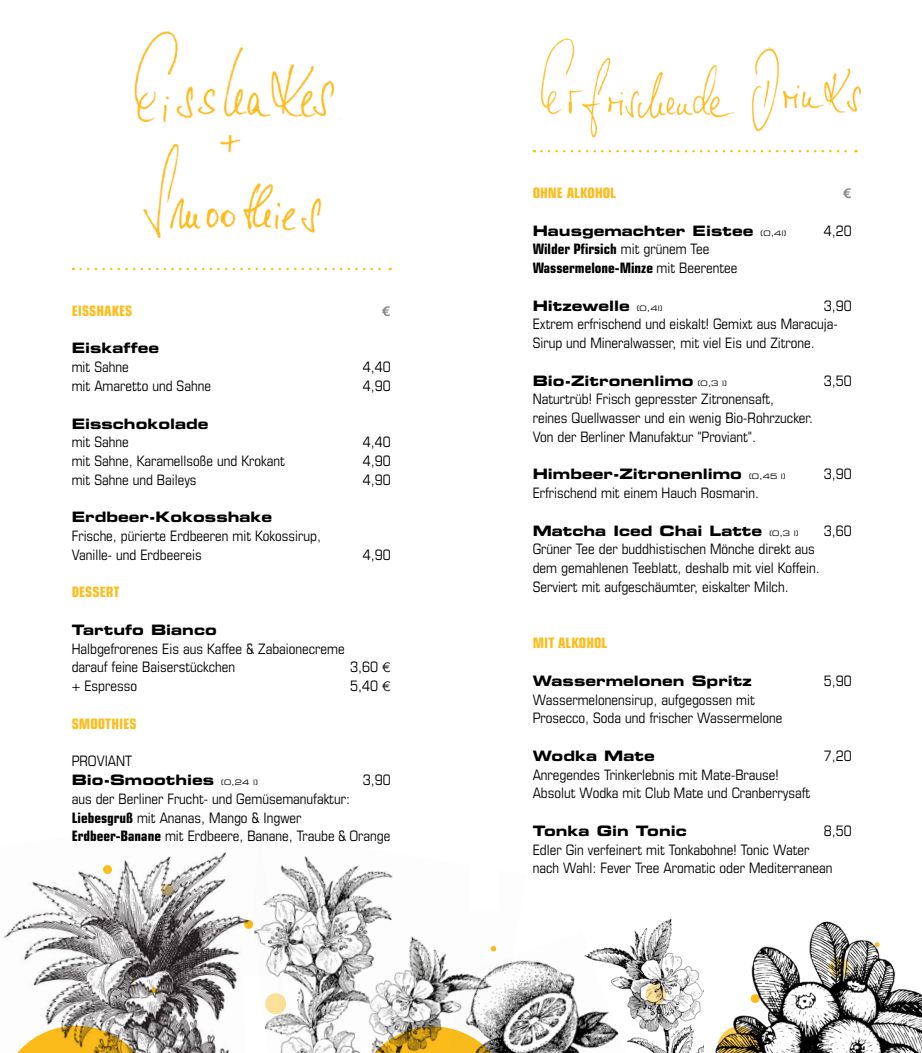
<style>
.page{position:relative;width:922px;height:1053px;background:#fff}
.page>*{position:absolute;margin:0;border:0;box-sizing:border-box;transform-origin:0 0}
.t1{font:condensed 14.38px/18.8px "Eurostile";color:#000}
.t2{font:14.38px "Eurostile Bold Extended Two";color:#000}
.t3{font:700 condensed 14.38px/18.8px "Eurostile";color:#000}
.t4{font:700 condensed 14.38px "Eurostile";color:#fcbd1c}
.t5{font:700 14.38px "Euro Sans ITC";color:#878787}
.s1{font-family:"Euro Sans ITC";font-stretch:normal}
.s2{font-family:"Eurostile Extended Two";font-size:7.5px}
.s3{font-weight:700}
.s4{font-weight:400}
</style>
<div class="page">
<img style="left:134px;top:31px;width:207px;height:92px">
<img style="left:4px;top:852px;width:249px;height:200px">
<svg style="left:80px;top:268px;width:310px;height:2px"></svg>
<svg style="left:4px;top:1025px;width:150px;height:27px"></svg>
<svg style="left:244px;top:919px;width:9px;height:9px"></svg>
<svg style="left:151px;top:987px;width:6px;height:6px"></svg>
<svg style="left:243px;top:974px;width:10px;height:78px"></svg>
<div style="left:103px;top:865px;width:9px;height:8px;background:#fcbd1c;border-radius:50%"></div>
<svg style="left:161px;top:883px;width:12px;height:12px"></svg>
<img style="left:143px;top:134px;width:179px;height:109px">
<div style="left:321px;top:27px;width:37px;height:22px;background:#fff"></div>
<img style="left:253px;top:856px;width:194px;height:196px">
<img style="left:703px;top:921px;width:218px;height:131px">
<img style="left:626px;top:919px;width:77px;height:133px">
<img style="left:447px;top:947px;width:179px;height:105px">
<svg style="left:874px;top:942px;width:5px;height:4px"></svg>
<div style="left:750px;top:994px;width:9px;height:8px;background:#fcbd1c;border-radius:50%"></div>
<svg style="left:490px;top:945px;width:6px;height:6px"></svg>
<svg style="left:717px;top:1026px;width:42px;height:26px"></svg>
<svg style="left:645px;top:983px;width:21px;height:21px"></svg>
<svg style="left:828px;top:956px;width:21px;height:21px"></svg>
<svg style="left:355px;top:1026px;width:155px;height:26px"></svg>
<img style="left:540px;top:38px;width:195px;height:99px">
<img style="left:751px;top:48px;width:111px;height:84px">
<svg style="left:541px;top:150px;width:315px;height:2px"></svg>
<p class="t4" style="left:72px;top:302px;width:62px">EISSHAKES</p>
<p class="t5" style="left:382px;top:302px;width:10px">E</p>
<p class="t2" style="left:72px;top:338px;width:89px">Eiskaffee</p>
<p class="t1" style="left:72px;top:357px;width:58px">mit Sahne</p>
<p class="t1" style="left:363px;top:357px;width:29px">4,40</p>
<p class="t1" style="left:72px;top:376px;width:141px">mit Amaretto und Sahne</p>
<p class="t1" style="left:363px;top:376px;width:29px">4,90</p>
<p class="t2" style="left:72px;top:413px;width:138px">Eisschokolade</p>
<p class="t1" style="left:72px;top:432px;width:58px">mit Sahne</p>
<p class="t1" style="left:363px;top:432px;width:29px">4,40</p>
<p class="t1" style="left:72px;top:451px;width:214px">mit Sahne, Karamellsoße und Krokant</p>
<p class="t1" style="left:363px;top:451px;width:29px">4,90</p>
<p class="t1" style="left:72px;top:470px;width:126px">mit Sahne und Baileys</p>
<p class="t1" style="left:363px;top:470px;width:29px">4,90</p>
<p class="t2" style="left:72px;top:507px;width:202px">Erdbeer-Kokosshake</p>
<p class="t1" style="left:72px;top:526px;width:251px">Frische, pürierte Erdbeeren mit Kokossirup,<br>Vanille- und Erdbeereis</p>
<p class="t1" style="left:363px;top:545px;width:29px">4,90</p>
<p class="t4" style="left:72px;top:583px;width:49px">DESSERT</p>
<p class="t2" style="left:72px;top:619px;width:146px">Tartufo Bianco</p>
<p class="t1" style="left:72px;top:638px;width:274px">Halbgefrorenes Eis aus Kaffee &amp; Zabaionecreme darauf feine Baiserstückchen</p>
<p class="t1" style="left:350px;top:657px;width:42px">3,60 <span class="s1">E</span></p>
<p class="t1" style="left:72px;top:676px;width:67px">+ Espresso</p>
<p class="t1" style="left:350px;top:676px;width:42px">5,40 <span class="s1">E</span></p>
<p class="t4" style="left:72px;top:714px;width:67px">SMOOTHIES</p>
<p class="t1" style="left:72px;top:751px;width:62px">PROVIANT</p>
<p class="t2" style="left:72px;top:769px;width:187px">Bio-Smoothies <span class="s2">(0,24 l)</span></p>
<p class="t1" style="left:363px;top:770px;width:29px">3,90</p>
<p class="t1" style="left:72px;top:789px;width:320px">aus der Berliner Frucht- und Gemüsemanufaktur:<br><span class="s3">Liebesgruß</span> mit Ananas, Mango &amp; Ingwer<br><span class="s3">Erdbeer-Banane</span> mit Erdbeere, Banane, Traube &amp; Orange</p>
<p class="t4" style="left:532px;top:184px;width:85px">OHNE ALKOHOL</p>
<p class="t5" style="left:842px;top:184px;width:10px">E</p>
<p class="t2" style="left:532px;top:220px;width:255px">Hausgemachter Eistee <span class="s2">(0,4l)</span></p>
<p class="t1" style="left:823px;top:221px;width:29px">4,20</p>
<p class="t3" style="left:532px;top:239px;width:206px">Wilder Pfirsich <span class="s4">mit grünem Tee<br></span>Wassermelone-Minze <span class="s4">mit Beerentee</span></p>
<p class="t2" style="left:532px;top:295px;width:131px">Hitzewelle <span class="s2">(0,4l)</span></p>
<p class="t1" style="left:532px;top:296px;width:320px;text-indent:291px">3,90<br>Extrem erfrischend und eiskalt! Gemixt aus Maracuja-<br>Sirup und Mineralwasser, mit viel Eis und Zitrone.</p>
<p class="t2" style="left:532px;top:370px;width:196px">Bio-Zitronenlimo <span class="s2">(0,3 l)</span></p>
<p class="t1" style="left:823px;top:371px;width:29px">3,50</p>
<p class="t1" style="left:532px;top:389px;width:282px">Naturtrüb! Frisch gepresster Zitronensaft,<br>reines Quellwasser und ein wenig Bio-Rohrzucker.<br>Von der Berliner Manufaktur "Proviant".</p>
<p class="t2" style="left:532px;top:464px;width:254px">Himbeer-Zitronenlimo <span class="s2">(0,45 l)</span></p>
<p class="t1" style="left:823px;top:464px;width:29px">3,90</p>
<p class="t1" style="left:532px;top:483px;width:228px">Erfrischend mit einem Hauch Rosmarin.</p>
<p class="t2" style="left:532px;top:520px;width:267px">Matcha Iced Chai Latte <span class="s2">(0,3 l)</span></p>
<p class="t1" style="left:823px;top:521px;width:29px">3,60</p>
<p class="t1" style="left:532px;top:539px;width:288px">Grüner Tee der buddhistischen Mönche direkt aus dem gemahlenen Teeblatt, deshalb mit viel Koffein.<br>Serviert mit aufgeschäumter, eiskalter Milch.</p>
<p class="t4" style="left:532px;top:634px;width:76px">MIT ALKOHOL</p>
<p class="t2" style="left:532px;top:670px;width:220px">Wassermelonen Spritz</p>
<p class="t1" style="left:823px;top:671px;width:29px">5,90</p>
<p class="t1" style="left:532px;top:689px;width:251px">Wassermelonensirup, aufgegossen mit<br>Prosecco, Soda und frischer Wassermelone</p>
<p class="t2" style="left:532px;top:745px;width:123px">Wodka Mate</p>
<p class="t1" style="left:823px;top:746px;width:29px">7,20</p>
<p class="t1" style="left:532px;top:764px;width:279px">Anregendes Trinkerlebnis mit Mate-Brause!<br>Absolut Wodka mit Club Mate und Cranberrysaft</p>
<p class="t2" style="left:532px;top:820px;width:155px">Tonka Gin Tonic</p>
<p class="t1" style="left:823px;top:821px;width:29px">8,50</p>
<p class="t1" style="left:532px;top:839px;width:301px">Edler Gin verfeinert mit Tonkabohne! Tonic Water nach Wahl: Fever Tree Aromatic oder Mediterranean</p>
</div>
